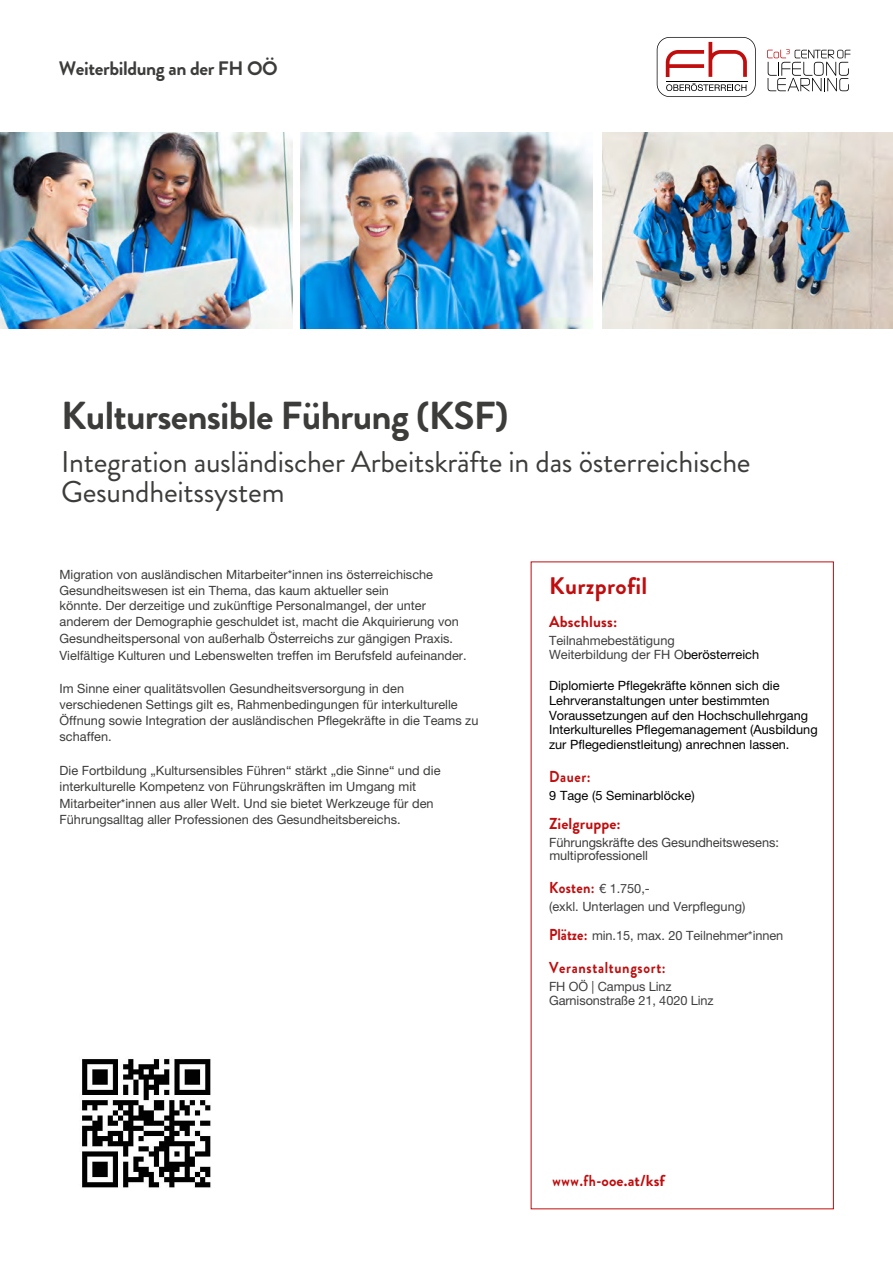
<style>
.page{position:relative;width:893px;height:1263px;background:#fff}
.page>*{position:absolute;margin:0;border:0;box-sizing:border-box;transform-origin:0 0}
.t1{font:700 39px "Brandon Grotesque";letter-spacing:-.02em;color:#3c3c3b}
.t2{font:30px/30px "Brandon Grotesque";letter-spacing:-.01em;color:#3c3c3b}
.t3{font:700 24px "Brandon Grotesque";letter-spacing:.01em;color:#c00d0e}
.t4{font:700 19.5px "Brandon Grotesque";letter-spacing:-.02em;color:#3c3c3b}
.t5{font:700 15.9px "Brandon Grotesque";letter-spacing:.04em;color:#c00d0e;scale:.9 1}
.t6{font:700 15.9px "Brandon Grotesque";letter-spacing:.01em;color:#c00d0e;scale:.86 1}
.t7{font:700 15.9px "Brandon Grotesque";letter-spacing:.005em;color:#c00d0e}
.t8{font:700 15.9px "Brandon Grotesque";letter-spacing:.01em;color:#c00d0e}
.t9{font:12.75px/16.2px "Helvetica Neue LT Std";color:#3c3c3b}
.t10{font:12.75px/14.7px "Helvetica Neue LT Std";color:#000}
.t11{font:12.75px/14.7px "Helvetica Neue LT Std";color:#404040}
.s1{color:#000}
.s2{font-family:"Brandon Grotesque";font-weight:700;font-size:15.9px;color:#c00d0e}
</style>
<div class="page">
<img style="left:300px;top:133px;width:293px;height:195px">
<img style="left:0;top:133px;width:292px;height:195px">
<img style="left:602px;top:133px;width:291px;height:195px">
<svg style="left:657px;top:37px;width:99px;height:60px"></svg>
<svg style="left:767px;top:49px;width:83px;height:42px"></svg>
<img style="left:82px;top:1059px;width:129px;height:129px">
<h3 class="t4" style="left:59px;top:55px;width:221px">Weiterbildung an der FH OÖ</h3>
<h1 class="t1" style="left:61px;top:388px;width:449px">Kultursensible Führung (KSF)</h1>
<h2 class="t2" style="left:61px;top:447px;width:691px">Integration ausländischer Arbeitskräfte in das österreichische<br>Gesundheitssystem</h2>
<p class="t9" style="left:60px;top:566px;width:409px">Migration von ausländischen Mitarbeiter*innen ins österreichische Gesundheitswesen ist ein Thema, das kaum aktueller sein<br>könnte. Der derzeitige und zukünftige Personalmangel, der unter anderem der Demographie geschuldet ist, macht die Akquirierung von Gesundheitspersonal von außerhalb Österreichs zur gängigen Praxis.<br>Vielfältige Kulturen und Lebenswelten treffen im Berufsfeld aufeinander.</p>
<p class="t9" style="left:60px;top:680px;width:420px">Im Sinne einer qualitätsvollen Gesundheitsversorgung in den verschiedenen Settings gilt es, Rahmenbedingungen für interkulturelle Öffnung sowie Integration der ausländischen Pflegekräfte in die Teams zu schaffen.</p>
<p class="t9" style="left:60px;top:762px;width:382px">Die Fortbildung „Kultursensibles Führen“ stärkt „die Sinne“ und die interkulturelle Kompetenz von Führungskräften im Umgang mit Mitarbeiter*innen aus aller Welt. Und sie bietet Werkzeuge für den Führungsalltag aller Professionen des Gesundheitsbereichs.</p>
<h3 class="t3" style="left:549px;top:569px;width:100px">Kurzprofil</h3>
<p class="t8" style="left:549px;top:610px;width:70px">Abschluss:</p>
<p class="t11" style="left:549px;top:633px;width:212px">Teilnahmebestätigung<br>Weiterbildung der FH O<span class="s1">berösterreich</span></p>
<p class="t10" style="left:549px;top:678px;width:270px">Diplomierte Pflegekräfte können sich die Lehrveranstaltungen unter bestimmten Voraussetzungen auf den Hochschullehrgang Interkulturelles Pflegemanagement (Ausbildung zur Pflegedienstleitung) anrechnen lassen.</p>
<p class="t5" style="left:549px;top:765px;width:48px">Dauer:</p>
<p class="t10" style="left:549px;top:788px;width:147px">9 Tage (5 Seminarblöcke)</p>
<p class="t7" style="left:549px;top:813px;width:73px">Zielgruppe:</p>
<p class="t9" style="left:549px;top:835px;width:231px;line-height:13.5px">Führungskräfte des Gesundheitswesens: multiprofessionell</p>
<p class="t11" style="left:549px;top:879px;width:198px;line-height:18px"><span class="s2">Kosten:</span> € 1.750,-<br>(exkl. Unterlagen und Verpflegung)</p>
<p class="t11" style="left:549px;top:928px;width:236px"><span class="s2">Plätze:</span> min.15, max. 20 Teilnehmer*innen</p>
<p class="t5" style="left:549px;top:956px;width:131px">Veranstaltungsort:</p>
<p class="t11" style="left:549px;top:979px;width:166px">FH OÖ | Campus Linz<br>Garnisonstraße 21, 4020 Linz</p>
<p class="t6" style="left:553px;top:1170px;width:132px">www.fh-ooe.at/ksf</p>
</div>
